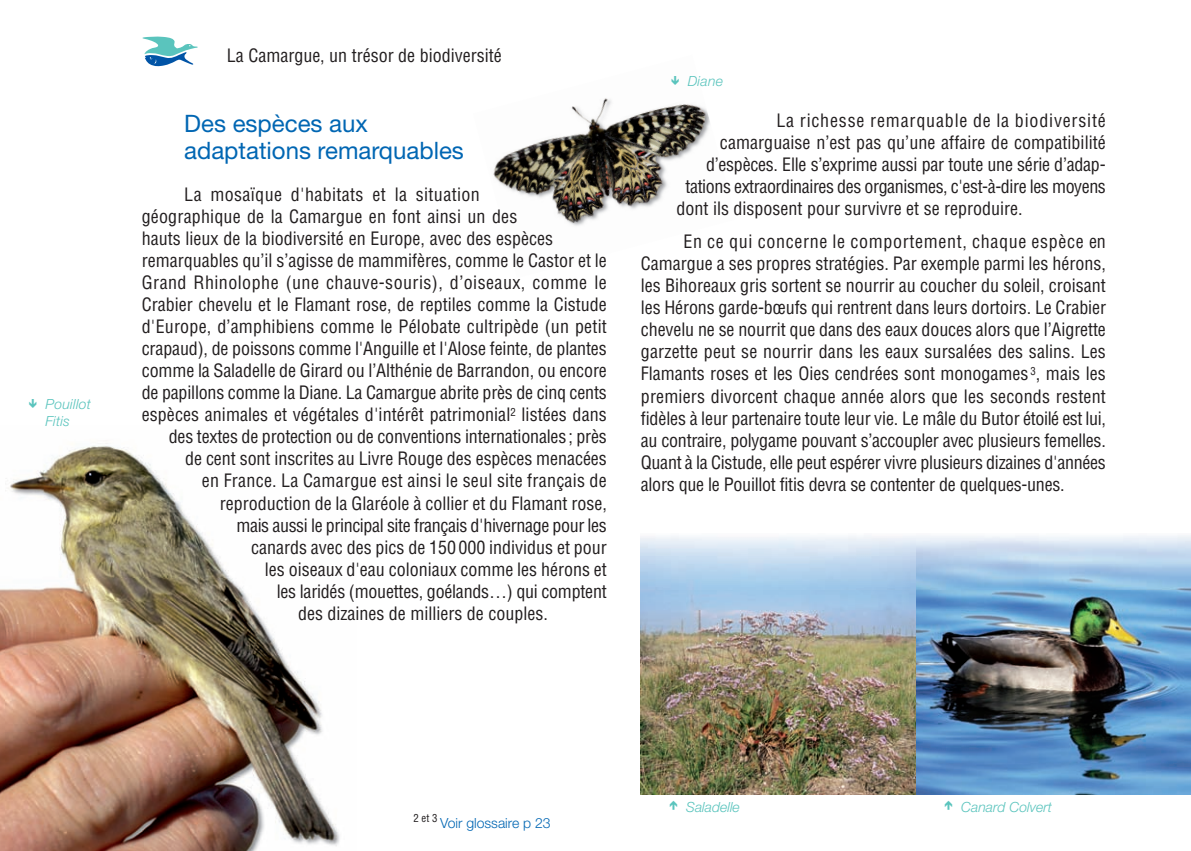
<style>
.page{position:relative;width:1191px;height:851px;background:#fff}
.page>*{position:absolute;margin:0;border:0;box-sizing:border-box;transform-origin:0 0}
.t1{font:24px/27.6px "Helvetica Neue";color:#0166b3}
.t2{font:condensed 18px/22px "Helvetica";color:#231f20;text-align:justify}
.t3{font:condensed 18px "Helvetica";letter-spacing:-.025em;color:#231f20}
.t4{font:condensed 18px "Helvetica";letter-spacing:.025em;color:#231f20}
.t5{font:condensed 18px "Helvetica";letter-spacing:-.02em;color:#231f20}
.t6{font:condensed 18px "Helvetica";letter-spacing:.045em;color:#231f20}
.t7{font:condensed 18px "Helvetica";letter-spacing:.02em;color:#231f20}
.t8{font:italic 300 14px "Helvetica Neue";color:#5ac4bd}
.t9{font:300 14px "Helvetica Neue";color:#0166b3}
.t10{font:italic 300 14px/16.8px "Helvetica Neue";letter-spacing:.02em;color:#5ac4bd}
</style>
<div class="page">
<img style="left:0;top:443px;width:340px;height:407px">
<img style="left:493px;top:98px;width:217px;height:128px">
<img style="left:641px;top:589px;width:550px;height:205px">
<img style="left:641px;top:535px;width:550px;height:54px">
<svg style="left:142px;top:37px;width:56px;height:30px"></svg>
<p class="t10" style="left:45px;top:397px;width:47px">Pouillot<br>Fitis</p>
<p class="t2" style="left:227px;top:46px;width:276px">La Camargue, un trésor de biodiversité</p>
<h1 class="t1" style="left:184px;top:112px;width:281px">Des espèces aux adaptations remarquables</h1>
<p class="t7" style="left:184px;top:188px;width:297px">La mosaïque d'habitats et la situation</p>
<p class="t2" style="left:142px;top:207px;width:377px">géographique de la Camargue en font ainsi un des</p>
<p class="t2" style="left:142px;top:229px;width:413px">hauts lieux de la biodiversité en Europe, avec des espèces</p>
<p class="t2" style="left:142px;top:251px;width:466px">remarquables qu’il s’agisse de mammifères, comme le Castor et le</p>
<p class="t4" style="left:142px;top:276px;width:466px">Grand Rhinolophe (une chauve-souris), d’oiseaux, comme le</p>
<p class="t2" style="left:142px;top:295px;width:466px">Crabier chevelu et le Flamant rose, de reptiles comme la Cistude</p>
<p class="t2" style="left:142px;top:317px;width:466px">d'Europe, d’amphibiens comme le Pélobate cultripède (un petit</p>
<p class="t2" style="left:142px;top:339px;width:466px">crapaud), de poissons comme l'Anguille et l'Alose feinte, de plantes</p>
<p class="t2" style="left:142px;top:361px;width:466px">comme la Saladelle de Girard ou l’Althénie de Barrandon, ou encore</p>
<p class="t2" style="left:142px;top:383px;width:466px">de papillons comme la Diane. La Camargue abrite près de cinq cents</p>
<p class="t2" style="left:142px;top:405px;width:466px">espèces animales et végétales d'intérêt patrimonial<sup>2</sup> listées dans</p>
<p class="t2" style="left:169px;top:427px;width:439px">des textes de protection ou de conventions internationales ; près</p>
<p class="t2" style="left:185px;top:449px;width:423px">de cent sont inscrites au Livre Rouge des espèces menacées</p>
<p class="t2" style="left:202px;top:471px;width:406px">en France. La Camargue est ainsi le seul site français de</p>
<p class="t2" style="left:220px;top:493px;width:388px">reproduction de la Glaréole à collier et du Flamant rose,</p>
<p class="t5" style="left:236px;top:518px;width:372px">mais aussi le principal site français d'hivernage pour les</p>
<p class="t2" style="left:251px;top:537px;width:357px">canards avec des pics de 150 000 individus et pour</p>
<p class="t2" style="left:265px;top:559px;width:343px">les oiseaux d'eau coloniaux comme les hérons et</p>
<p class="t2" style="left:277px;top:581px;width:331px">les laridés (mouettes, goélands…) qui comptent</p>
<p class="t2" style="left:298px;top:603px;width:251px">des dizaines de milliers de couples.</p>
<p class="t8" style="left:688px;top:76px;width:37px">Diane</p>
<p class="t6" style="left:776px;top:113px;width:331px">La richesse remarquable de la biodiversité</p>
<p class="t2" style="left:720px;top:133px;width:387px">camarguaise n’est pas qu’une affaire de compatibilité</p>
<p class="t2" style="left:706px;top:155px;width:401px">d’espèces. Elle s’exprime aussi par toute une série d’adap-</p>
<p class="t3" style="left:685px;top:179px;width:422px">tations extraordinaires des organismes, c'est-à-dire les moyens</p>
<p class="t2" style="left:676px;top:199px;width:348px">dont ils disposent pour survivre et se reproduire.</p>
<p class="t2" style="left:641px;top:232px;width:466px;text-indent:43px">En ce qui concerne le comportement, chaque espèce en Camargue a ses propres stratégies. Par exemple parmi les hérons, les Bihoreaux gris sortent se nourrir au coucher du soleil, croisant les Hérons garde-bœufs qui rentrent dans leurs dortoirs. Le Crabier chevelu ne se nourrit que dans des eaux douces alors que l’Aigrette garzette peut se nourrir dans les eaux sursalées des salins. Les Flamants roses et les Oies cendrées sont monogames <sup>3</sup>, mais les premiers divorcent chaque année alors que les seconds restent fidèles à leur partenaire toute leur vie. Le mâle du Butor étoilé est lui, au contraire, polygame pouvant s’accoupler avec plusieurs femelles.<br>Quant à la Cistude, elle peut espérer vivre plusieurs dizaines d'années alors que le Pouillot fitis devra se contenter de quelques-unes.</p>
<p class="t9" style="left:413px;top:817px;width:139px"><sup>2</sup> <sup>et</sup> <sup>3</sup> Voir glossaire p 23</p>
<p class="t8" style="left:686px;top:802px;width:55px">Saladelle</p>
<p class="t8" style="left:961px;top:802px;width:92px">Canard Colvert</p>
</div>
